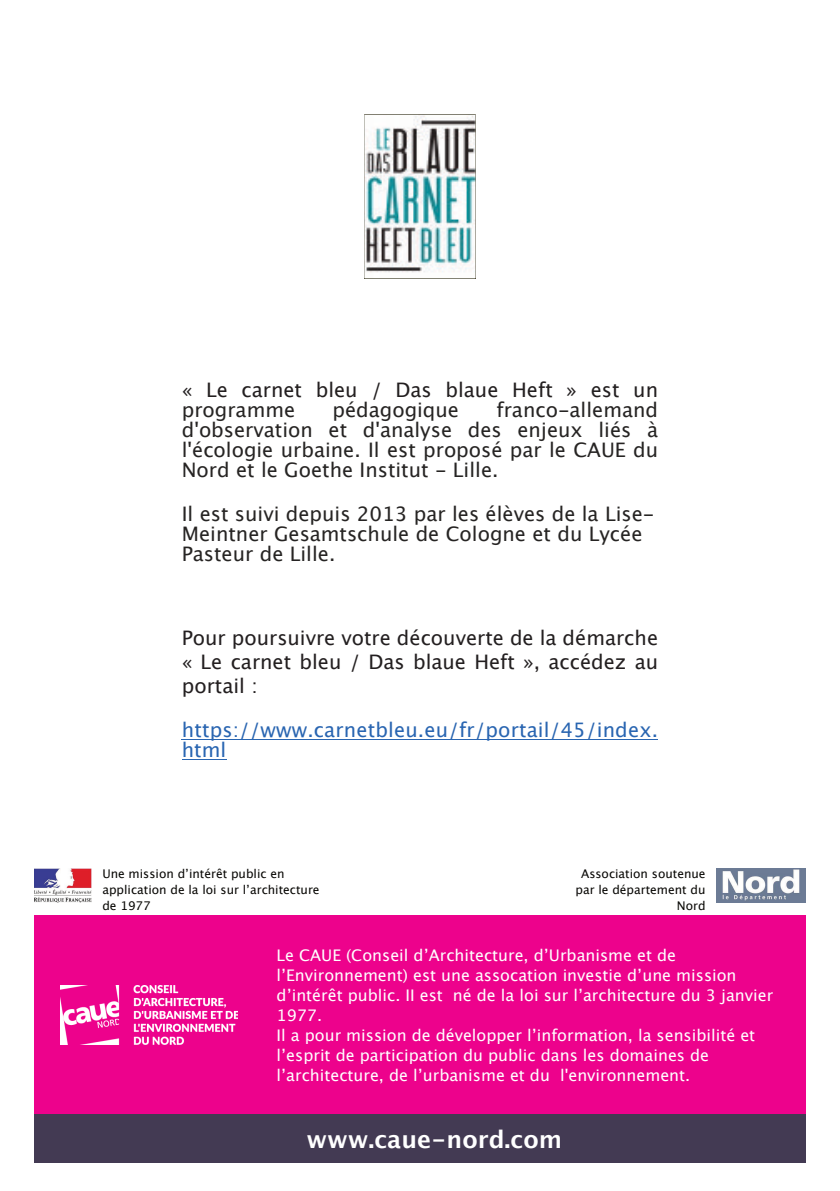
<style>
.page{position:relative;width:840px;height:1191px;background:#fff}
.page>*{position:absolute;margin:0;border:0;box-sizing:border-box;transform-origin:0 0}
.t1{font:700 24px "Lucida Grande";color:#fff}
.t2{font:20px/20px "Lucida Grande";color:#262423;text-align:justify}
.t3{font:20px/24px "Lucida Grande";color:#231f20;text-align:justify}
.t4{font:20px/20px "Lucida Grande";letter-spacing:.01em;color:#2965b1}
.t5{font:16px/20px "Lucida Grande";color:#fff}
.t6{font:12px/16px "Lucida Grande";color:#080704}
</style>
<div class="page">
<div style="left:34px;top:915px;width:771px;height:199px;background:#ed028c"></div>
<hr style="left:182px;top:738px;width:475px;height:1px;background:#2965b1">
<hr style="left:182px;top:758px;width:44px;height:1px;background:#2965b1">
<svg style="left:364px;top:115px;width:111px;height:164px"></svg>
<div style="left:34px;top:1114px;width:771px;height:48px;background:#433a53"></div>
<img style="left:34px;top:868px;width:57px;height:34px">
<img style="left:716px;top:868px;width:89px;height:34px">
<img style="left:61px;top:985px;width:177px;height:59px">
<p class="t3" style="left:182px;top:379px;width:477px">« Le carnet bleu / Das blaue Heft » est un</p>
<p class="t2" style="left:182px;top:401px;width:115px">programme</p>
<p class="t2" style="left:332px;top:401px;width:128px">pédagogique</p>
<p class="t2" style="left:182px;top:401px;width:477px;text-indent:314px">franco-allemand d'observation et d'analyse des enjeux liés à l'écologie urbaine. Il est proposé par le CAUE du Nord et le Goethe Institut - Lille.</p>
<p class="t2" style="left:182px;top:505px;width:474px;text-align:left">Il est suivi depuis 2013 par les élèves de la Lise-<br>Meintner Gesamtschule de Cologne et du Lycée<br>Pasteur de Lille.</p>
<p class="t3" style="left:182px;top:627px;width:477px">Pour poursuivre votre découverte de la démarche « Le carnet bleu / Das blaue Heft », accédez au portail :</p>
<p class="t4" style="left:182px;top:721px;width:477px">https://www.carnetbleu.eu/fr/portail/45/index. html</p>
<p class="t6" style="left:102px;top:866px;width:219px">Une mission dʼintérêt public en application de la loi sur lʼarchitecture de 1977</p>
<p class="t6" style="left:575px;top:866px;width:131px;text-align:right">Association soutenue par le département du<br>Nord</p>
<p class="t5" style="left:276px;top:946px;width:498px">Le CAUE (Conseil dʼArchitecture, dʼUrbanisme et de lʼEnvironnement) est une assocation investie dʼune mission dʼintérêt public. II est né de la loi sur lʼarchitecture du 3 janvier 1977.<br>Il a pour mission de développer lʼinformation, la sensibilité et lʼesprit de participation du public dans les domaines de lʼarchitecture, de lʼurbanisme et du l'environnement.</p>
<h1 class="t1" style="left:306px;top:1128px;width:257px">www.caue-nord.com</h1>
</div>
